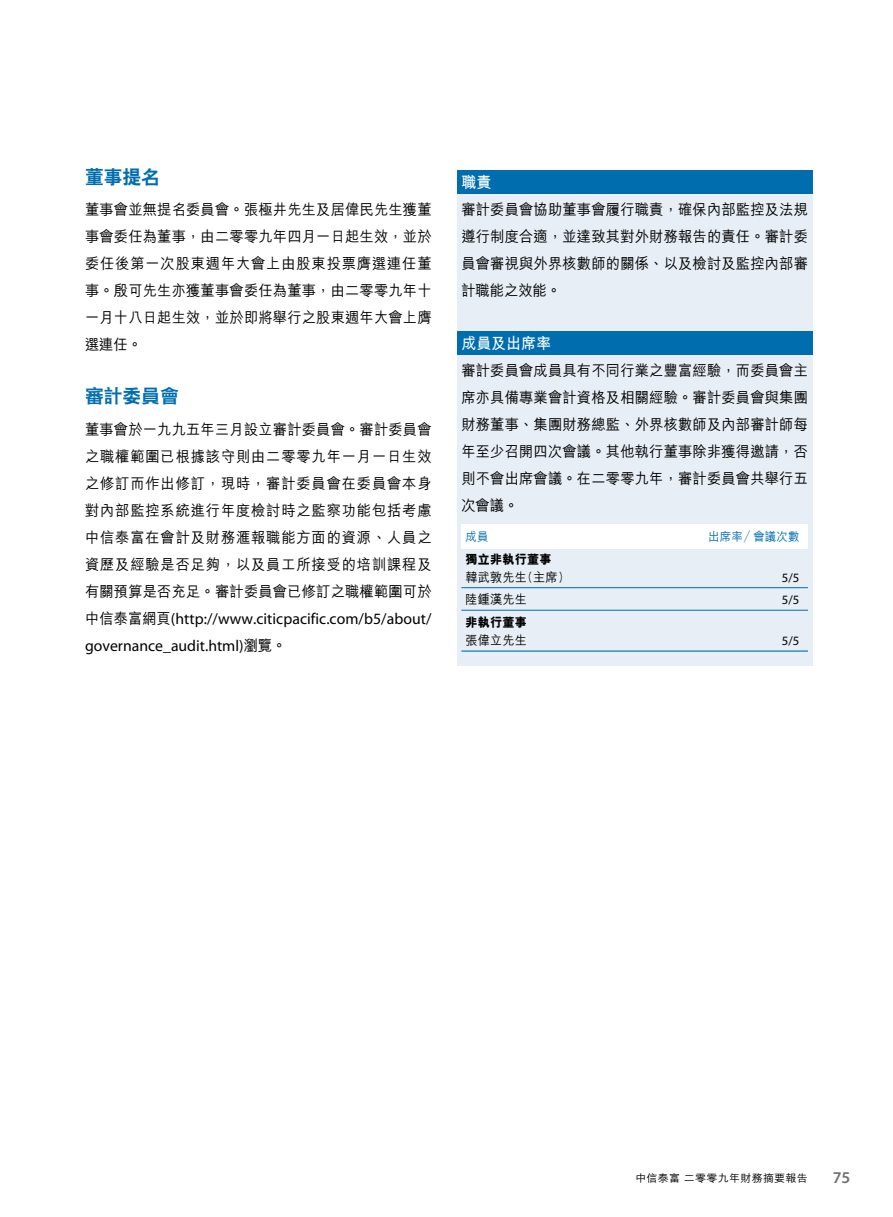
<style>
.page{position:relative;width:893px;height:1217px;background:#fff}
.page>*{position:absolute;margin:0;border:0;box-sizing:border-box;transform-origin:0 0}
.t1{font:800 18.75px "C Hei 2 HK";color:#006eae}
.t2{font:16.5px "Myriad MM 565 600";color:#707173}
.t3{font:15.75px/27px "Myriad MM 400 600";letter-spacing:.005em;color:#000}
.t4{font:700 15.75px "M Hei HK";color:#fff;scale:.95 1}
.t5{font:500 15px/27px "M Hei HK";letter-spacing:.015em;color:#000;text-align:justify;scale:.95 1}
.t6{font:500 12.75px "M Hei HK";letter-spacing:.015em;color:#000;scale:.95 1}
.t7{font:800 12.75px "M Hei HK";letter-spacing:.015em;color:#000;scale:.95 1}
.t8{font:12.75px "Myriad MM 400 600";color:#000}
.t9{font:500 12px "M Hei HK";letter-spacing:.015em;color:#006eae;scale:.95 1}
.t10{font:500 10.5px "M Hei HK";letter-spacing:.025em;color:#000;scale:1.05 1}
.s1{font-family:"M Hei HK";font-weight:500;font-size:15px}
</style>
<div class="page">
<div style="left:457px;top:170px;width:355px;height:495px;background:#e7eef6"></div>
<div style="left:461px;top:524px;width:347px;height:24px;background:#fff"></div>
<div style="left:457px;top:170px;width:355px;height:23px;background:#006eae"></div>
<div style="left:457px;top:331px;width:355px;height:24px;background:#006eae"></div>
<hr style="left:461px;top:587px;width:347px;height:1px;background:#006eae">
<hr style="left:461px;top:609px;width:347px;height:1px;background:#006eae">
<hr style="left:461px;top:650px;width:347px;height:1px;background:#006eae">
<p class="t1" style="left:85px;top:164px;width:76px">董事提名</p>
<p class="t5" style="left:85px;top:195px;width:366px">董事會並無提名委員會。張極井先生及居偉民先生獲董事會委任為董事，由二零零九年四月一日起生效，並於委任後第一次股東週年大會上由股東投票膺選連任董事。殷可先生亦獲董事會委任為董事，由二零零九年十一月十八日起生效，並於即將舉行之股東週年大會上膺選連任。</p>
<p class="t1" style="left:85px;top:384px;width:95px">審計委員會</p>
<p class="t5" style="left:85px;top:414px;width:366px">董事會於一九九五年三月設立審計委員會。審計委員會之職權範圍已根據該守則由二零零九年一月一日生效之修訂而作出修訂，現時，審計委員會在委員會本身對內部監控系統進行年度檢討時之監察功能包括考慮中信泰富在會計及財務滙報職能方面的資源、人員之資歷及經驗是否足夠，以及員工所接受的培訓課程及有關預算是否充足。審計委員會已修訂之職權範圍可於</p>
<p class="t3" style="left:85px;top:605px;width:348px"><span class="s1">中信泰富網頁</span>(http://www.citicpacific.com/b5/about/ governance_audit.html)<span class="s1">瀏覽。</span></p>
<p class="t4" style="left:461px;top:171px;width:33px">職責</p>
<p class="t5" style="left:461px;top:195px;width:366px">審計委員會協助董事會履行職責，確保內部監控及法規遵行制度合適，並達致其對外財務報告的責任。審計委員會審視與外界核數師的關係、以及檢討及監控內部審計職能之效能。</p>
<p class="t4" style="left:461px;top:332px;width:96px">成員及出席率</p>
<p class="t5" style="left:461px;top:356px;width:366px">審計委員會成員具有不同行業之豐富經驗，而委員會主席亦具備專業會計資格及相關經驗。審計委員會與集團財務董事、集團財務總監、外界核數師及內部審計師每年至少召開四次會議。其他執行董事除非獲得邀請，否則不會出席會議。在二零零九年，審計委員會共舉行五次會議。</p>
<p class="t9" style="left:466px;top:528px;width:26px">成員</p>
<p class="t9" style="left:708px;top:528px;width:97px">出席率／會議次數</p>
<p class="t7" style="left:466px;top:550px;width:92px">獨立非執行董事</p>
<p class="t6" style="left:466px;top:568px;width:105px">韓武敦先生(主席)</p>
<p class="t8" style="left:782px;top:571px;width:19px">5/5</p>
<p class="t6" style="left:466px;top:590px;width:66px">陸鍾漢先生</p>
<p class="t8" style="left:782px;top:594px;width:19px">5/5</p>
<p class="t7" style="left:466px;top:613px;width:66px">非執行董事</p>
<p class="t6" style="left:466px;top:631px;width:66px">張偉立先生</p>
<p class="t8" style="left:782px;top:634px;width:19px">5/5</p>
<p class="t10" style="left:635px;top:1170px;width:166px">中信泰富 二零零九年財務摘要報告</p>
<p class="t2" style="left:833px;top:1169px;width:19px">75</p>
</div>
